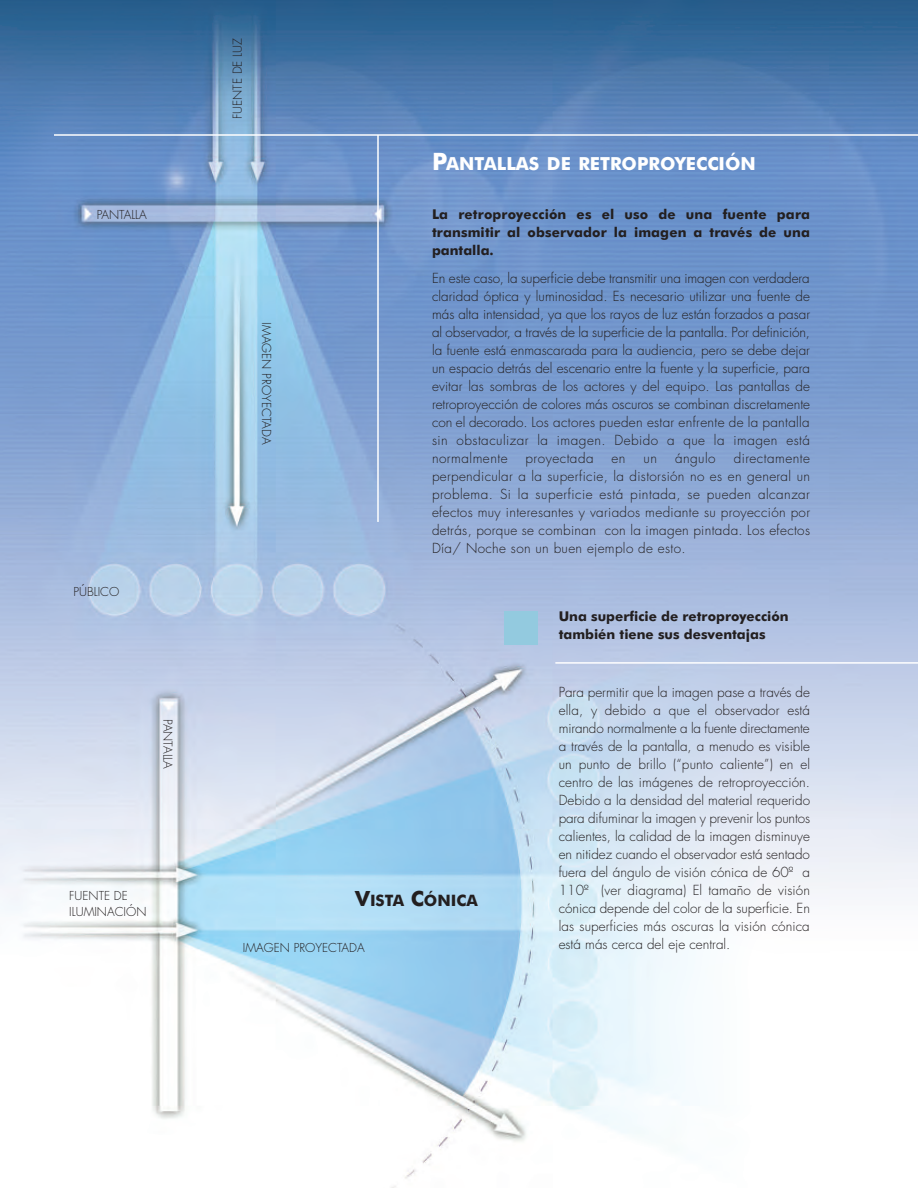
<style>
.page{position:relative;width:918px;height:1188px;background:#fff}
.page>*{position:absolute;margin:0;border:0;box-sizing:border-box;transform-origin:0 0}
.t1{font:700 18px "Futura BT";color:#fff}
.t2{font:700 15.75px "Futura BT";color:#231f20}
.t3{font:300 13.5px/18px "Futura";letter-spacing:.025em;color:#231f20;text-align:justify}
.t4{font:700 13.5px/18px "Futura BT";color:#231f20;text-align:justify}
.t5{font:300 12px/16.5px "Futura";color:#231f20}
.s1{font-size:24px}
.s2{font-size:21px}
</style>
<div class="page">
<img style="left:0;top:0;width:918px;height:1188px">
<hr style="left:555px;top:662px;width:363px;height:2px;background:#fff">
<hr style="left:377px;top:135px;width:2px;height:387px;background:#fff">
<hr style="left:54px;top:134px;width:864px;height:2px;background:#fff">
<div style="left:505px;top:611px;width:33px;height:33px;background:#93cadf"></div>
<p class="t5" style="left:97px;top:207px;width:52px">PANTALLA</p>
<p class="t5" style="left:74px;top:584px;width:47px">PÚBLICO</p>
<p class="t5" style="left:175px;top:719px;width:52px;rotate:90deg">PANTALLA</p>
<p class="t5" style="left:69px;top:888px;width:79px">FUENTE DE<br>ILUMINACIÓN</p>
<p class="t5" style="left:230px;top:119px;width:82px;rotate:-90deg">FUENTE DE LUZ</p>
<p class="t5" style="left:274px;top:322px;width:123px;rotate:90deg">IMAGEN PROYECTADA</p>
<h1 class="t1" style="left:432px;top:156px;width:325px"><span class="s1">P</span>ANTALLAS DE RETROPROYECCIÓN</h1>
<p class="t4" style="left:432px;top:206px;width:380px">La retroproyección es el uso de una fuente para transmitir al observador la imagen a través de una pantalla.</p>
<p class="t3" style="left:432px;top:271px;width:380px">En este caso, la superficie debe transmitir una imagen con verdadera claridad óptica y luminosidad. Es necesario utilizar una fuente de más alta intensidad, ya que los rayos de luz están forzados a pasar al observador, a través de la superficie de la pantalla. Por definición, la fuente está enmascarada para la audiencia, pero se debe dejar un espacio detrás del escenario entre la fuente y la superficie, para evitar las sombras de los actores y del equipo. Las pantallas de retroproyección de colores más oscuros se combinan discretamente con el decorado. Los actores pueden estar enfrente de la pantalla sin obstaculizar la imagen. Debido a que la imagen está normalmente</p>
<p class="t3" style="left:432px;top:451px;width:380px;text-indent:302px">directamente perpendicular a la superficie, la distorsión no es en general un problema. Si la superficie está pintada, se pueden alcanzar efectos muy interesantes y variados mediante su proyección por detrás, porque se combinan con la imagen pintada. Los efectos Día/ Noche son un buen ejemplo de esto.</p>
<p class="t3" style="left:526px;top:451px;width:69px">proyectada</p>
<p class="t3" style="left:612px;top:451px;width:15px">en</p>
<p class="t3" style="left:644px;top:451px;width:15px">un</p>
<p class="t3" style="left:675px;top:451px;width:42px">ángulo</p>
<p class="t4" style="left:559px;top:608px;width:231px">Una superficie de retroproyección también tiene sus desventajas</p>
<p class="t2" style="left:355px;top:894px;width:124px"><span class="s2">V</span>ISTA <span class="s2">C</span>ÓNICA</p>
<p class="t5" style="left:243px;top:940px;width:123px">IMAGEN PROYECTADA</p>
<p class="t3" style="left:559px;top:684px;width:253px">Para permitir que la imagen pase a través de ella, y debido a que el observador está mirando normalmente a la fuente directamente a través de la pantalla, a menudo es visible un punto de brillo (“punto caliente”) en el centro de las imágenes de retroproyección.<br>Debido a la densidad del material requerido para difuminar la imagen y prevenir los puntos calientes, la calidad de la imagen disminuye en nitidez cuando el observador está sentado fuera del ángulo de visión cónica de 60º a 110º (ver diagrama) El tamaño de visión cónica depende del color de la superficie. En las superficies más oscuras la visión cónica está más cerca del eje central.</p>
</div>
